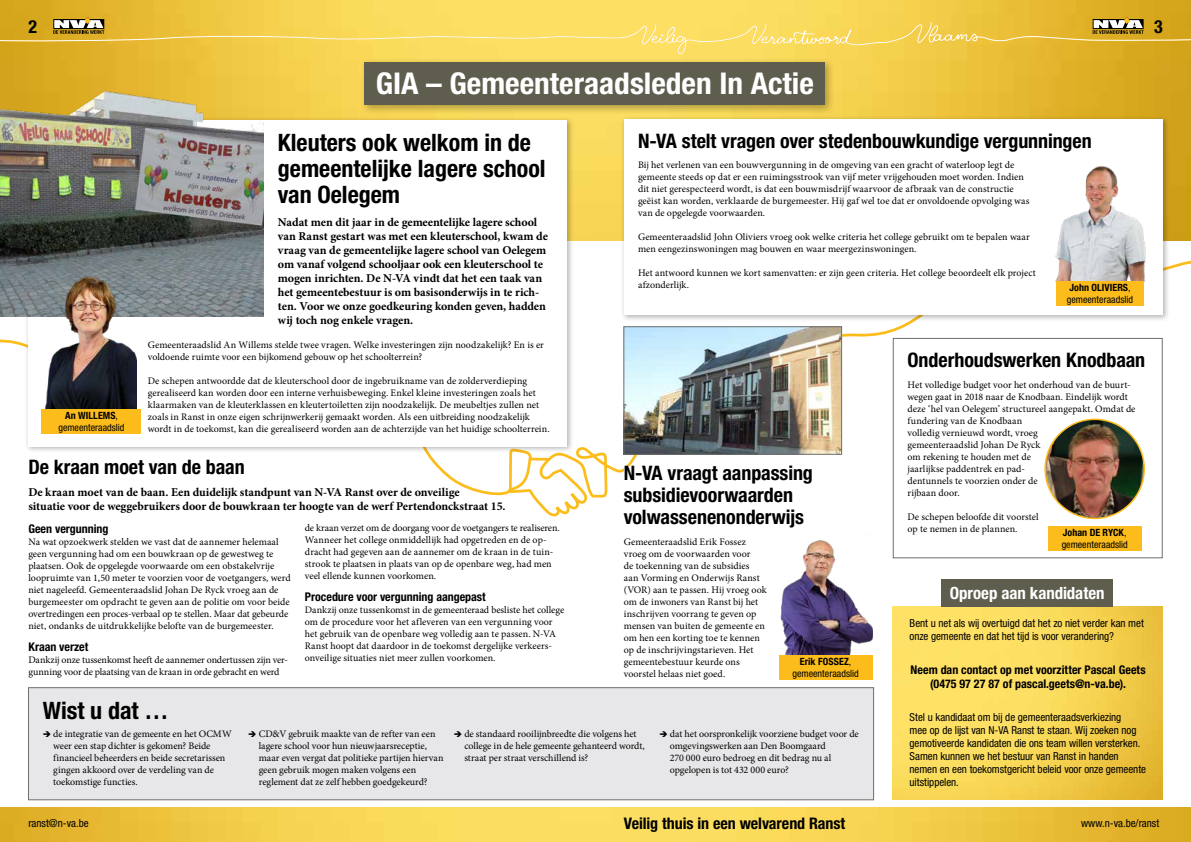
<style>
.page{position:relative;width:1191px;height:842px;background:#fff}
.page>*{position:absolute;margin:0;border:0;box-sizing:border-box;transform-origin:0 0}
.t1{font:700 condensed 30px "Helvetica Neue LT Std";color:#fff;scale:1.05 1}
.t2{font:700 condensed 24px/26px "Helvetica Neue LT Std";color:#000}
.t3{font:700 condensed 20px/22px "Helvetica Neue LT Std";letter-spacing:-.005em;color:#000}
.t4{font:700 condensed 18px "Helvetica Neue LT Std";color:#000}
.t5{font:700 condensed 16.8px "Helvetica Neue LT Std";letter-spacing:-.005em;color:#fff}
.t6{font:700 condensed 16px "Helvetica Neue LT Std";letter-spacing:-.005em;color:#000}
.t7{font:700 12px/14px "Minion Pro";letter-spacing:-.005em;color:#000}
.t8{font:700 condensed 12px/14px "Helvetica Neue LT Std";color:#000;text-align:center}
.t9{font:condensed 11px/13px "Helvetica Neue LT Std";letter-spacing:-.005em;color:#000}
.t10{font:10px/12px "Minion Pro";color:#000}
.t11{font:condensed 10px/12px "Helvetica Neue LT Std";color:#000;text-align:center}
.s1{font-weight:700}
</style>
<div class="page">
<img style="left:0;top:0;width:1191px;height:241px">
<img style="left:0;top:808px;width:1191px;height:34px">
<svg style="left:0;top:17px;width:1191px;height:37px;background:#eecb50"></svg>
<svg style="left:0;top:260px;width:1191px;height:262px"></svg>
<div style="left:624px;top:466px;width:233px;height:211px;background:#fff"></div>
<div style="left:893px;top:338px;width:269px;height:220px;background:#fff"></div>
<div style="left:893px;top:338px;width:269px;height:220px;border:1px solid #706f6f"></div>
<img style="left:892px;top:607px;width:270px;height:192px">
<div style="left:620px;top:116px;width:550px;height:206px;background:#000;opacity:.3"></div>
<div style="left:624px;top:119px;width:538px;height:195px;background:#fff"></div>
<div style="left:24px;top:116px;width:550px;height:338px;background:#000;opacity:.3"></div>
<div style="left:28px;top:120px;width:538px;height:326px;background:#fff"></div>
<div style="left:360px;top:58px;width:474px;height:57px;background:#000;opacity:.3"></div>
<div style="left:365px;top:62px;width:460px;height:43px;background:#5e5d4e"></div>
<img style="left:0;top:71px;width:264px;height:245px">
<img style="left:781px;top:540px;width:90px;height:115px">
<div style="left:779px;top:655px;width:93px;height:25px;background:#fcbd1c"></div>
<div style="left:1048px;top:526px;width:93px;height:24px;background:#fcbd1c"></div>
<img style="left:37px;top:274px;width:99px;height:135px">
<div style="left:42px;top:409px;width:99px;height:25px;background:#fcbd1c"></div>
<img style="left:1055px;top:166px;width:91px;height:116px">
<div style="left:1056px;top:281px;width:87px;height:25px;background:#fcbd1c"></div>
<div style="left:28px;top:688px;width:845px;height:112px;background:#e7e7e9"></div>
<div style="left:28px;top:687px;width:845px;height:113px;border:1px solid #706f6f"></div>
<div style="left:941px;top:579px;width:172px;height:28px;background:#5e5d4e"></div>
<img style="left:625px;top:329px;width:214px;height:123px">
<div style="left:623px;top:327px;width:218px;height:127px;border:1px solid #706f6f"></div>
<img style="left:1045px;top:419px;width:99px;height:99px;border-radius:50px">
<div style="left:1044px;top:419px;width:101px;height:100px;border:2px solid #fcbd1c;border-radius:50%"></div>
<h3 class="t4" style="left:28px;top:15px;width:10px">2</h3>
<h3 class="t4" style="left:1154px;top:15px;width:10px">3</h3>
<h1 class="t1" style="left:376px;top:66px;width:419px">GIA – Gemeenteraadsleden In Actie</h1>
<h3 class="t3" style="left:638px;top:129px;width:455px">N-VA stelt vragen over stedenbouwkundige vergunningen</h3>
<p class="t10" style="left:638px;top:159px;width:393px">Bij het verlenen van een bouwvergunning in de omgeving van een gracht of waterloop legt de gemeente steeds op dat er een ruimingsstrook van vijf meter vrijgehouden moet worden. Indien dit niet gerespecteerd wordt, is dat een bouwmisdrijf waarvoor de afbraak van de constructie geëist kan worden, verklaarde de burgemeester. Hij gaf wel toe dat er onvoldoende opvolging was van de opgelegde voorwaarden.</p>
<p class="t10" style="left:638px;top:231px;width:393px">Gemeenteraadslid John Oliviers vroeg ook welke criteria het college gebruikt om te bepalen waar men eengezinswoningen mag bouwen en waar meergezinswoningen.</p>
<p class="t10" style="left:638px;top:267px;width:399px">Het antwoord kunnen we kort samenvatten: er zijn geen criteria. Het college beoordeelt elk project afzonderlijk.</p>
<h2 class="t2" style="left:278px;top:129px;width:269px">Kleuters ook welkom in de gemeentelijke lagere school van Oelegem</h2>
<p class="t7" style="left:278px;top:215px;width:271px">Nadat men dit jaar in de gemeentelijke lagere school van Ranst gestart was met een kleuterschool, kwam de vraag van de gemeentelijke lagere school van Oelegem om vanaf volgend schooljaar ook een kleuterschool te mogen inrichten. De N-VA vindt dat het een taak van het gemeentebestuur is om basisonderwijs in te rich&shy;ten. Voor we onze goedkeuring konden geven, hadden wij toch nog enkele vragen.</p>
<p class="t10" style="left:148px;top:339px;width:398px">Gemeenteraadslid An Willems stelde twee vragen. Welke investeringen zijn noodzakelijk? En is er voldoende ruimte voor een bijkomend gebouw op het schoolterrein?</p>
<p class="t10" style="left:148px;top:375px;width:403px">De schepen antwoordde dat de kleuterschool door de ingebruikname van de zolderverdieping gerealiseerd kan worden door een interne verhuisbeweging. Enkel kleine investeringen zoals het klaarmaken van de kleuterklassen en kleutertoiletten zijn noodzakelijk. De meubeltjes zullen net zoals in Ranst in onze eigen schrijnwerkerij gemaakt worden. Als een uitbreiding noodzakelijk wordt in de toekomst, kan die gerealiseerd worden aan de achterzijde van het huidige schoolterrein.</p>
<p class="t11" style="left:1067px;top:281px;width:68px;text-align:left"><span class="s1">John OLIVIERS</span>, gemeenteraadslid</p>
<h3 class="t3" style="left:907px;top:349px;width:239px">Onderhoudswerken Knodbaan</h3>
<p class="t10" style="left:907px;top:378px;width:229px">Het volledige budget voor het onderhoud van de buurt&shy;wegen gaat in 2018 naar de Knodbaan. Eindelijk wordt deze ‘hel van Oelegem’ structureel aangepakt. Omdat de fundering van de Knodbaan<br>volledig vernieuwd wordt, vroeg<br>gemeenteraadslid Johan De Ryck<br>om rekening te houden met de<br>jaarlijkse paddentrek en pad-<br>dentunnels te voorzien onder de<br>rijbaan door.</p>
<p class="t10" style="left:907px;top:510px;width:133px">De schepen beloofde dit voorstel op te nemen in de plannen.</p>
<p class="t11" style="left:58px;top:409px;width:68px"><span class="s1">An WILLEMS</span>, gemeenteraadslid</p>
<h3 class="t3" style="left:28px;top:455px;width:218px">De kraan moet van de baan</h3>
<p class="t7" style="left:28px;top:485px;width:479px">De kraan moet van de baan. Een duidelijk standpunt van N-VA Ranst over de onveilige<br>situatie voor de weggebruikers door de bouwkraan ter hoogte van de werf Pertendonckstraat 15.</p>
<p class="t8" style="left:28px;top:521px;width:82px">Geen vergunning</p>
<p class="t10" style="left:28px;top:535px;width:264px">Na wat opzoekwerk stelden we vast dat de aannemer helemaal geen vergunning had om een bouwkraan op de gewestweg te plaatsen. Ook de opgelegde voorwaarde om een obstakelvrije loopruimte van 1,50 meter te voorzien voor de voetgangers, werd niet nageleefd. Gemeenteraadslid Johan De Ryck vroeg aan de burgemeester om opdracht te geven aan de politie om voor beide overtredingen een proces-verbaal op te stellen. Maar dat gebeurde niet, ondanks de uitdrukkelijke belofte van de burgemeester.</p>
<p class="t8" style="left:28px;top:640px;width:62px">Kraan verzet</p>
<p class="t10" style="left:28px;top:654px;width:261px">Dankzij onze tussenkomst heeft de aannemer ondertussen zijn ver&shy;gunning voor de plaatsing van de kraan in orde gebracht en werd</p>
<h3 class="t3" style="left:624px;top:462px;width:191px">N-VA vraagt aanpassing subsidievoorwaarden volwassenenonderwijs</h3>
<p class="t10" style="left:624px;top:536px;width:144px">Gemeenteraadslid Erik Fossez vroeg om de voorwaarden voor<br>de toekenning van de subsidies<br>aan Vorming en Onderwijs Ranst (VOR) aan te passen. Hij vroeg ook om de inwoners van Ranst bij het inschrijven voorrang te geven op mensen van buiten de gemeente en om hen een korting toe te kennen op de inschrijvingstarieven. Het gemeentebestuur keurde ons voorstel helaas niet goed.</p>
<p class="t10" style="left:305px;top:521px;width:256px">de kraan verzet om de doorgang voor de voetgangers te realiseren.<br>Wanneer het college onmiddellijk had opgetreden en de op&shy;dracht had gegeven aan de aannemer om de kraan in de tuin&shy;strook te plaatsen in plaats van op de openbare weg, had men veel ellende kunnen voorkomen.</p>
<p class="t8" style="left:305px;top:590px;width:182px">Procedure voor vergunning aangepast</p>
<p class="t10" style="left:305px;top:604px;width:261px">Dankzij onze tussenkomst in de gemeenteraad besliste het college om de procedure voor het afleveren van een vergunning voor het gebruik van de openbare weg volledig aan te passen. N-VA Ranst hoopt dat daardoor in de toekomst dergelijke verkeers&shy;onveilige situaties niet meer zullen voorkomen.</p>
<p class="t11" style="left:1061px;top:526px;width:68px;text-align:left"><span class="s1">Johan DE RYCK</span>, gemeenteraadslid</p>
<h3 class="t5" style="left:949px;top:583px;width:156px">Oproep aan kandidaten</h3>
<p class="t9" style="left:909px;top:617px;width:236px">Bent u net als wij overtuigd dat het zo niet verder kan met onze gemeente en dat het tijd is voor verandering?</p>
<p class="t8" style="left:910px;top:663px;width:236px">Neem dan contact op met voorzitter Pascal Geets (0475 97 27 87 of pascal.geets@n-va.be).</p>
<p class="t9" style="left:909px;top:711px;width:238px">Stel u kandidaat om bij de gemeenteraadsverkiezing<br>mee op de lijst van N-VA Ranst te staan. Wij zoeken nog gemotiveerde kandidaten die ons team willen versterken.<br>Samen kunnen we het bestuur van Ranst in handen nemen en een toekomstgericht beleid voor onze gemeente uitstippelen.</p>
<p class="t11" style="left:792px;top:655px;width:68px"><span class="s1">Erik FOSSEZ</span>, gemeenteraadslid</p>
<h2 class="t2" style="left:43px;top:697px;width:127px">Wist u dat …</h2>
<p class="t10" style="left:53px;top:728px;width:180px;text-indent:-10px">➔ de integratie van de gemeente en het OCMW weer een stap dichter is gekomen? Beide financieel beheerders en beide secretarissen gingen akkoord over de verdeling van de toekomstige functies.</p>
<p class="t10" style="left:259px;top:728px;width:186px;text-indent:-10px">➔ CD&amp;V gebruik maakte van de refter van een lagere school voor hun nieuwjaarsreceptie, maar even vergat dat politieke partijen hiervan geen gebruik mogen maken volgens een reglement dat ze zelf hebben goedgekeurd?</p>
<p class="t10" style="left:464px;top:728px;width:182px;text-indent:-10px">➔ de standaard rooilijnbreedte die volgens het college in de hele gemeente gehanteerd wordt, straat per straat verschillend is?</p>
<p class="t10" style="left:670px;top:728px;width:190px;text-indent:-10px">➔ dat het oorspronkelijk voorziene budget voor de omgevingswerken aan Den Boomgaard<br>270 000 euro bedroeg en dit bedrag nu al opgelopen is tot 432 000 euro?</p>
<p class="t9" style="left:28px;top:817px;width:62px">ranst@n-va.be</p>
<h3 class="t6" style="left:624px;top:814px;width:223px">Veilig thuis in een welvarend Ranst</h3>
<p class="t9" style="left:1081px;top:817px;width:80px">www.n-va.be/ranst</p>
</div>
